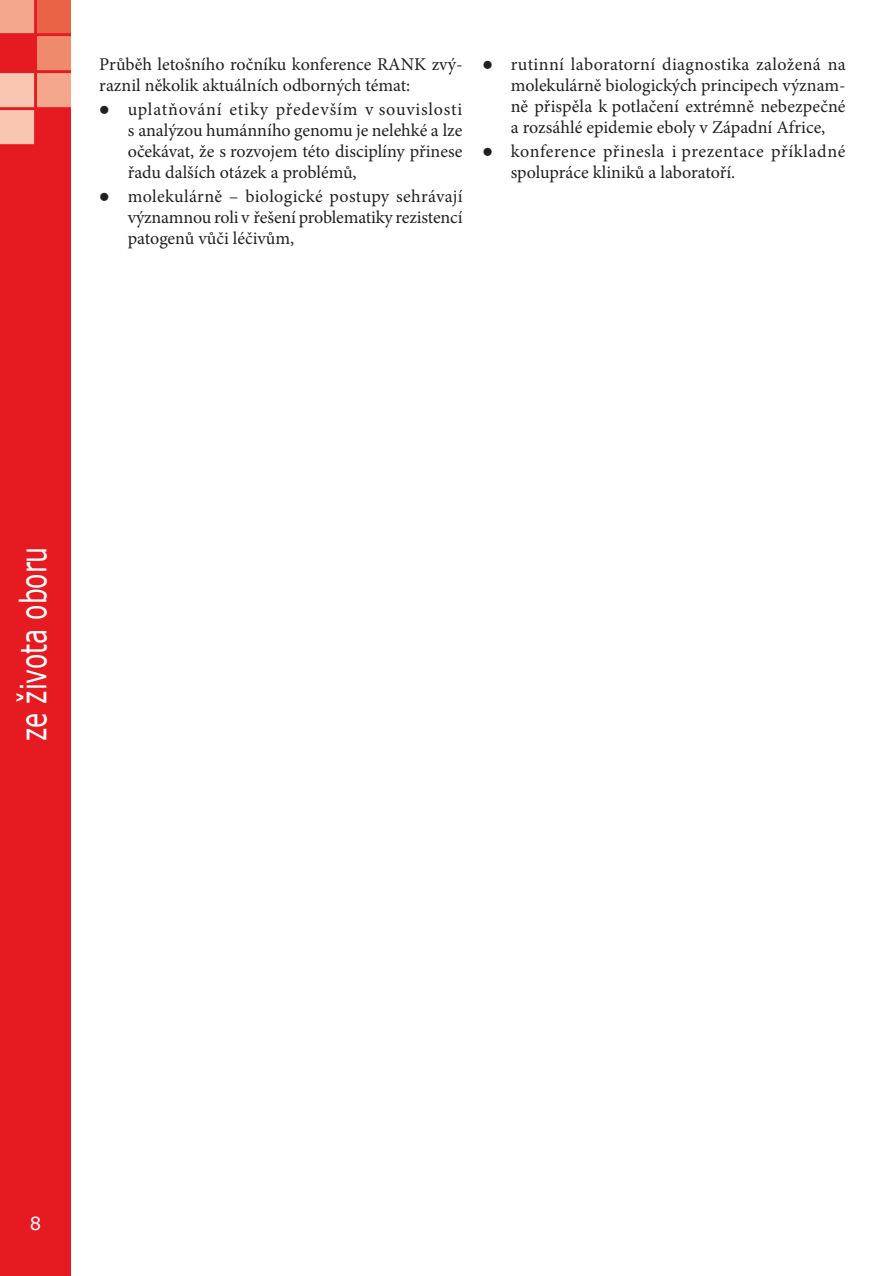
<style>
.page{position:relative;width:891px;height:1276px;background:#fff}
.page>*{position:absolute;margin:0;border:0;box-sizing:border-box;transform-origin:0 0}
.t1{font:36px "Verdana";color:#fff;scale:.7 1}
.t2{font:18px/21px "Minion Pro";color:#231f20;text-align:justify}
.t3{font:18px/21px "Minion Pro";letter-spacing:.02em;color:#231f20}
</style>
<div class="page">
<img style="left:0;top:0;width:71px;height:1276px">
<svg style="left:31px;top:1216px;width:9px;height:14px"></svg>
<p class="t2" style="left:99px;top:53px;width:364px;line-height:21.6px">Průběh letošního ročníku konference RANK zvý&shy;raznil několik aktuálních odborných témat:</p>
<p class="t2" style="left:128px;top:99px;width:336px;text-indent:-28px">● uplatňování etiky především v souvislosti s analýzou humánního genomu je nelehké a lze očekávat, že s rozvojem této disciplíny přinese řadu dalších otázek a problémů,</p>
<p class="t2" style="left:128px;top:186px;width:336px;text-indent:-28px">● molekulárně – biologické postupy sehrávají významnou roli v řešení problematiky rezistencí patogenů vůči léčivům,</p>
<p class="t2" style="left:510px;top:54px;width:336px;text-indent:-28px">● rutinní laboratorní diagnostika založená na molekulárně biologických principech význam&shy;ně přispěla k potlačení extrémně nebezpečné a rozsáhlé epidemie eboly v Západní Africe,</p>
<p class="t3" style="left:510px;top:140px;width:336px;text-indent:-28px">● konference přinesla i prezentace příkladné spolupráce kliniků a laboratoří.</p>
<h1 class="t1" style="left:9px;top:740px;width:279px;rotate:-90deg">ze života oboru</h1>
</div>
